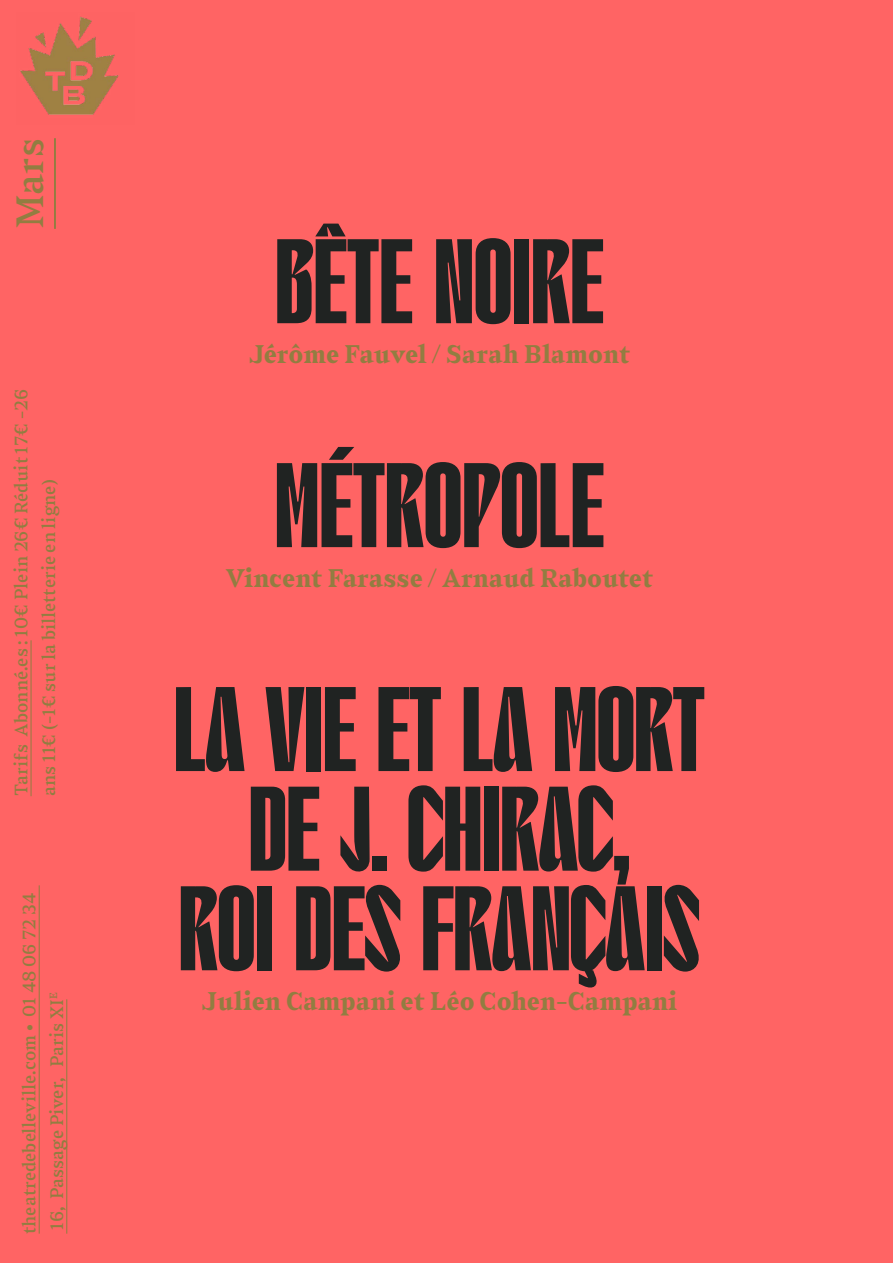
<style>
.page{position:relative;width:893px;height:1263px;background:#fff}
.page>*{position:absolute;margin:0;border:0;box-sizing:border-box;transform-origin:0 0}
.t1{font:120px "T1 Korium 2 Kg";letter-spacing:-.005em;color:#202322}
.t2{font:37.95px "Sabre";color:#927d41}
.t3{font:700 25.5px "Sabre";letter-spacing:-.005em;color:#927d41}
.t4{font:18px/27.6px "Sabre";color:#927d41}
</style>
<div class="page">
<div style="left:1px;top:0;width:892px;height:1263px;background:#ff6464"></div>
<hr style="left:39px;top:885px;width:1px;height:348px;background:#927d41">
<hr style="left:66px;top:999px;width:1px;height:234px;background:#927d41">
<hr style="left:54px;top:138px;width:2px;height:91px;background:#927d41">
<hr style="left:31px;top:640px;width:1px;height:156px;background:#927d41">
<img style="left:20px;top:16px;width:99px;height:99px">
<h2 class="t2" style="left:7px;top:229px;width:92px;rotate:-90deg">Mars</h2>
<p class="t4" style="left:8px;top:796px;width:409px;rotate:-90deg">Tarifs Abonné.es : 10€ Plein 26€ Réduit 17€ -26 ans 11€ (-1€ sur la billetterie en ligne)</p>
<p class="t4" style="left:16px;top:1233px;width:343px;rotate:-90deg">theatredebelleville.com • 01 48 06 72 34<br>16, Passage Piver, Paris XI<sup>E</sup></p>
<h1 class="t1" style="left:275px;top:221px;width:293px">BÊTE NOIRE</h1>
<h3 class="t3" style="left:248px;top:338px;width:383px">Jérôme Fauvel / Sarah Blamont</h3>
<h1 class="t1" style="left:275px;top:445px;width:328px">MÉTROPOLE</h1>
<h3 class="t3" style="left:225px;top:562px;width:430px">Vincent Farasse / Arnaud Raboutet</h3>
<h1 class="t1" style="left:174px;top:669px;width:418px">LA VIE ET LA MORT</h1>
<h1 class="t1" style="left:249px;top:769px;width:383px">DE J. CHIRAC,</h1>
<h1 class="t1" style="left:179px;top:868px;width:528px">ROI DES FRANÇAIS</h1>
<h3 class="t3" style="left:201px;top:985px;width:478px">Julien Campani et Léo Cohen-Campani</h3>
</div>
